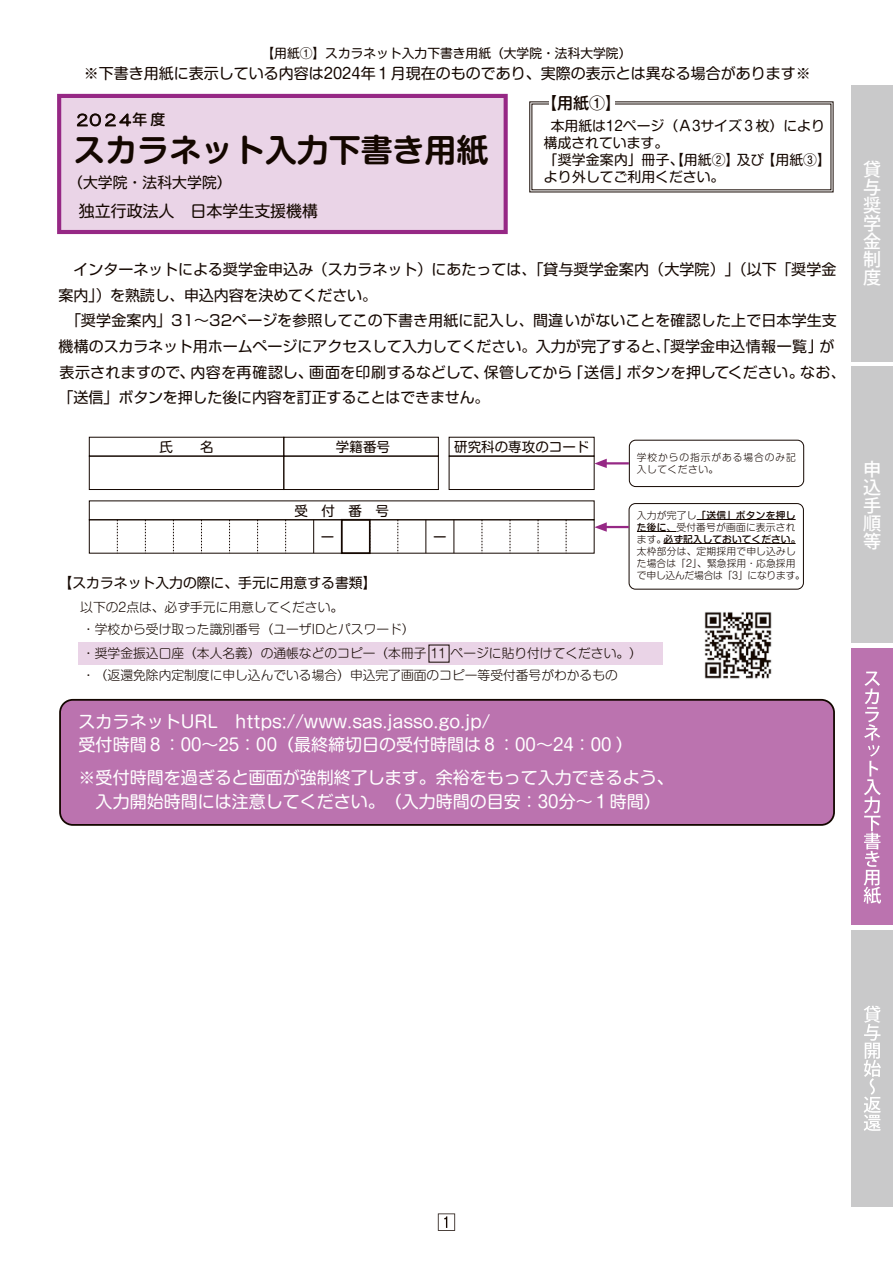
<style>
.page{position:relative;width:893px;height:1263px;background:#fff}
.page>*{position:absolute;margin:0;border:0;box-sizing:border-box;transform-origin:0 0}
.t1{font:700 31.95px "Shin M Go Pro De";color:#140700}
.t2{font:500 18px "Koz Go Pro";color:#fff}
.t3{font:16.95px/24.5px "Shin M Go Pro";color:#fff;text-align:center}
.t4{font:15.9px "Shin M Go Pro";color:#140700}
.t5{font:500 15.9px "Shin M Go Pro";color:#140700}
.t6{font:15px "Shin Go Pro";color:#140700}
.t7{font:15px "Shin M Go Pro";color:#140700}
.t8{font:14.85px "Shin M Go Pro";color:#140700}
.t9{font:14.85px "HG Maru Gothic MPRO";color:#140700}
.t10{font:13.8px/16.6px "Shin M Go Pro";color:#140700}
.t11{font:13.5px/26.7px "Shin M Go Pro";color:#140700}
.t12{font:300 12.75px/22.5px "Shin M Go Pro";color:#140700}
.t13{font:12.75px "Shin M Go Pro";color:#140700}
.t14{font:300 9.75px/12px "Shin M Go Pro";letter-spacing:.02em;color:#140700}
.t15{font:300 9.75px/11.7px "Shin M Go Pro";letter-spacing:.095em;color:#140700}
.t16{font:500 9.75px "Shin M Go Pro";letter-spacing:.005em;color:#140700}
.s1{font-family:"Shin M Go Pro";font-weight:500}
.s2{font-family:"Shin M Go Pro"}
.s3{font-family:"Shin Go Pro"}
.s4{font-weight:500}
</style>
<div class="page">
<div style="left:59px;top:96px;width:447px;height:136px;background:#ead4e7"></div>
<div style="left:57px;top:94px;width:451px;height:140px;border:4px solid #962885"></div>
<div style="left:78px;top:642px;width:584px;height:22px;background:#ead4e7"></div>
<div style="left:89px;top:456px;width:195px;height:34px;border:1px solid #140700"></div>
<div style="left:283px;top:456px;width:156px;height:34px;border:1px solid #140700"></div>
<div style="left:449px;top:456px;width:145px;height:34px;border:1px solid #140700"></div>
<div style="left:89px;top:519px;width:505px;height:34px;border:1px solid #140700"></div>
<svg style="left:117px;top:520px;width:1px;height:33px"></svg>
<svg style="left:145px;top:520px;width:1px;height:33px"></svg>
<svg style="left:173px;top:520px;width:1px;height:33px"></svg>
<svg style="left:201px;top:520px;width:1px;height:33px"></svg>
<svg style="left:229px;top:520px;width:1px;height:33px"></svg>
<svg style="left:257px;top:520px;width:1px;height:33px"></svg>
<svg style="left:285px;top:520px;width:1px;height:33px"></svg>
<hr style="left:313px;top:520px;width:1px;height:33px;background:#140700">
<svg style="left:397px;top:520px;width:1px;height:33px"></svg>
<hr style="left:425px;top:520px;width:1px;height:33px;background:#140700">
<hr style="left:454px;top:520px;width:1px;height:33px;background:#140700">
<svg style="left:482px;top:520px;width:1px;height:33px"></svg>
<svg style="left:510px;top:520px;width:1px;height:33px"></svg>
<svg style="left:538px;top:520px;width:1px;height:33px"></svg>
<svg style="left:566px;top:520px;width:1px;height:33px"></svg>
<hr style="left:697px;top:519px;width:99px;height:1px;background:#140700">
<hr style="left:637px;top:531px;width:30px;height:1px;background:#140700">
<hr style="left:664px;top:543px;width:132px;height:1px;background:#140700">
<div style="left:629px;top:503px;width:175px;height:86px;border:1px solid #140700;border-radius:6px"></div>
<hr style="left:605px;top:526px;width:24px;height:2px;background:#962885">
<svg style="left:594px;top:522px;width:13px;height:10px"></svg>
<div style="left:60px;top:700px;width:774px;height:125px;background:#bb73af;border-radius:13px"></div>
<div style="left:59px;top:699px;width:776px;height:127px;border:2px solid #140700;border-radius:13px"></div>
<svg style="left:438px;top:1213px;width:17px;height:18px"></svg>
<img style="left:704px;top:612px;width:68px;height:67px">
<div style="left:341px;top:519px;width:30px;height:35px;border:2px solid #140700"></div>
<div style="left:851px;top:85px;width:42px;height:276px;background:#c9c9ca"></div>
<div style="left:851px;top:367px;width:42px;height:276px;background:#c9c9ca"></div>
<div style="left:851px;top:648px;width:42px;height:277px;background:#bb73af"></div>
<svg style="left:864px;top:671px;width:17px;height:233px"></svg>
<div style="left:851px;top:930px;width:42px;height:276px;background:#c9c9ca"></div>
<svg style="left:864px;top:1006px;width:17px;height:125px"></svg>
<div style="left:629px;top:440px;width:175px;height:47px;border:1px solid #140700;border-radius:6px"></div>
<hr style="left:605px;top:462px;width:24px;height:2px;background:#962885">
<svg style="left:594px;top:459px;width:13px;height:9px"></svg>
<svg style="left:77px;top:114px;width:54px;height:13px"></svg>
<p class="t13" style="left:261px;top:43px;width:371px">【用紙①】スカラネット入力下書き用紙（大学院・法科大学院）</p>
<p class="t7" style="left:84px;top:61px;width:728px">※下書き用紙に表示している内容は2024年１月現在のものであり、実際の表示とは異なる場合があります※</p>
<p class="t9" style="left:77px;top:113px;width:90px">2０２４<span class="s1">年度</span></p>
<h1 class="t1" style="left:74px;top:123px;width:416px">スカラネット入力下書き用紙</h1>
<p class="t8" style="left:68px;top:171px;width:165px">（大学院・法科大学院）</p>
<p class="t4" style="left:79px;top:199px;width:241px">独立行政法人　日本学生支援機構</p>
<p class="t5" style="left:541px;top:90px;width:81px">【用紙①】</p>
<p class="t10" style="left:544px;top:116px;width:289px;text-indent:7px">本用紙は12ページ（Ａ3サイズ３枚）により構成されています。<br>「奨学金案内」冊子、【用紙②】及び【用紙③】</p>
<p class="t10" style="left:544px;top:167px;width:182px">より外してご利用ください。</p>
<p class="t6" style="left:74px;top:257px;width:764px">インターネットによる奨学金申込み（スカラネット）にあたっては、「貸与奨学金案内（大学院）」（以下「奨学金</p>
<p class="t6" style="left:59px;top:283px;width:320px">案内」）を熟読し、申込内容を決めてください。</p>
<p class="t6" style="left:66px;top:308px;width:772px">「奨学金案内」31～32ページを参照してこの下書き用紙に記入し、間違いがないことを確認した上で日本学生支</p>
<p class="t6" style="left:59px;top:334px;width:777px">機構のスカラネット用ホームページにアクセスして入力してください。入力が完了すると、｢奨学金申込情報一<span class="s2">覧」が</span></p>
<p class="t7" style="left:59px;top:360px;width:788px">表示されますので、内容を再確認し、画面を印刷するなどして、保管してから「送信」ボタンを押してください。な<span class="s3">お、</span></p>
<p class="t6" style="left:59px;top:385px;width:433px">「送信」ボタンを押した後に内容を訂正することはできません。</p>
<p class="t11" style="left:159px;top:432px;width:56px">氏　　名</p>
<p class="t11" style="left:336px;top:432px;width:69px">学籍番号　</p>
<p class="t11" style="left:454px;top:432px;width:137px">研究科の専攻のコード</p>
<p class="t11" style="left:321px;top:495px;width:70px;text-indent:-27px">受　付　番　号ー</p>
<p class="t10" style="left:59px;top:573px;width:319px">【スカラネット入力の際に、手元に用意する書類】</p>
<p class="t11" style="left:433px;top:522px;width:15px">ー</p>
<p class="t15" style="left:637px;top:451px;width:161px">学校からの指示がある場合のみ記入してください。</p>
<p class="t14" style="left:637px;top:508px;width:170px">入力が完了し<span class="s4">「送信」ボタンを押した後に</span>、受付番号が画面に表示されます。<br>太枠部分は、定期採用で申し込みした場合は「2｣、緊急採用・応急採用で申し込んだ場合は「3」になります。</p>
<p class="t16" style="left:664px;top:531px;width:138px">必ず記入しておいてください。</p>
<p class="t12" style="left:80px;top:594px;width:336px">以下の2点は、必ず手元に用意してください。<br>・学校から受け取った識別番号（ユーザIDとパスワード）</p>
<p class="t12" style="left:82px;top:662px;width:537px">・（返還免除内定制度に申し込んでいる場合）申込完了画面のコピー等受付番号がわかるもの</p>
<p class="t12" style="left:82px;top:641px;width:561px">・奨学金振込口座（本人名義）の通帳などのコピー（本冊子 11 ページに貼り付けてください。）</p>
<p class="t3" style="left:79px;top:708px;width:556px;line-height:23.4px;text-align:left">スカラネットURL　https://www.sas.jasso.go.jp/<br>受付時間８：00～25：00（最終締切日の受付時間は８：00～24：00 ）</p>
<p class="t3" style="left:79px;top:763px;width:597px">※受付時間を過ぎると画面が強制終了します。余裕をもって入力できるよう、入力開始時間には注意してください。（入力時間の目安：30分～１時間）</p>
<p class="t2" style="left:863px;top:158px;width:20px">貸</p>
<p class="t2" style="left:863px;top:176px;width:20px">与</p>
<p class="t2" style="left:863px;top:194px;width:20px">奨</p>
<p class="t2" style="left:863px;top:212px;width:20px">学</p>
<p class="t2" style="left:863px;top:230px;width:20px">金</p>
<p class="t2" style="left:863px;top:248px;width:20px">制</p>
<p class="t2" style="left:863px;top:266px;width:20px">度</p>
<p class="t2" style="left:863px;top:458px;width:20px">申</p>
<p class="t2" style="left:863px;top:476px;width:20px">込</p>
<p class="t2" style="left:863px;top:494px;width:20px">手</p>
<p class="t2" style="left:863px;top:512px;width:20px">順</p>
<p class="t2" style="left:863px;top:530px;width:20px">等</p>
</div>
